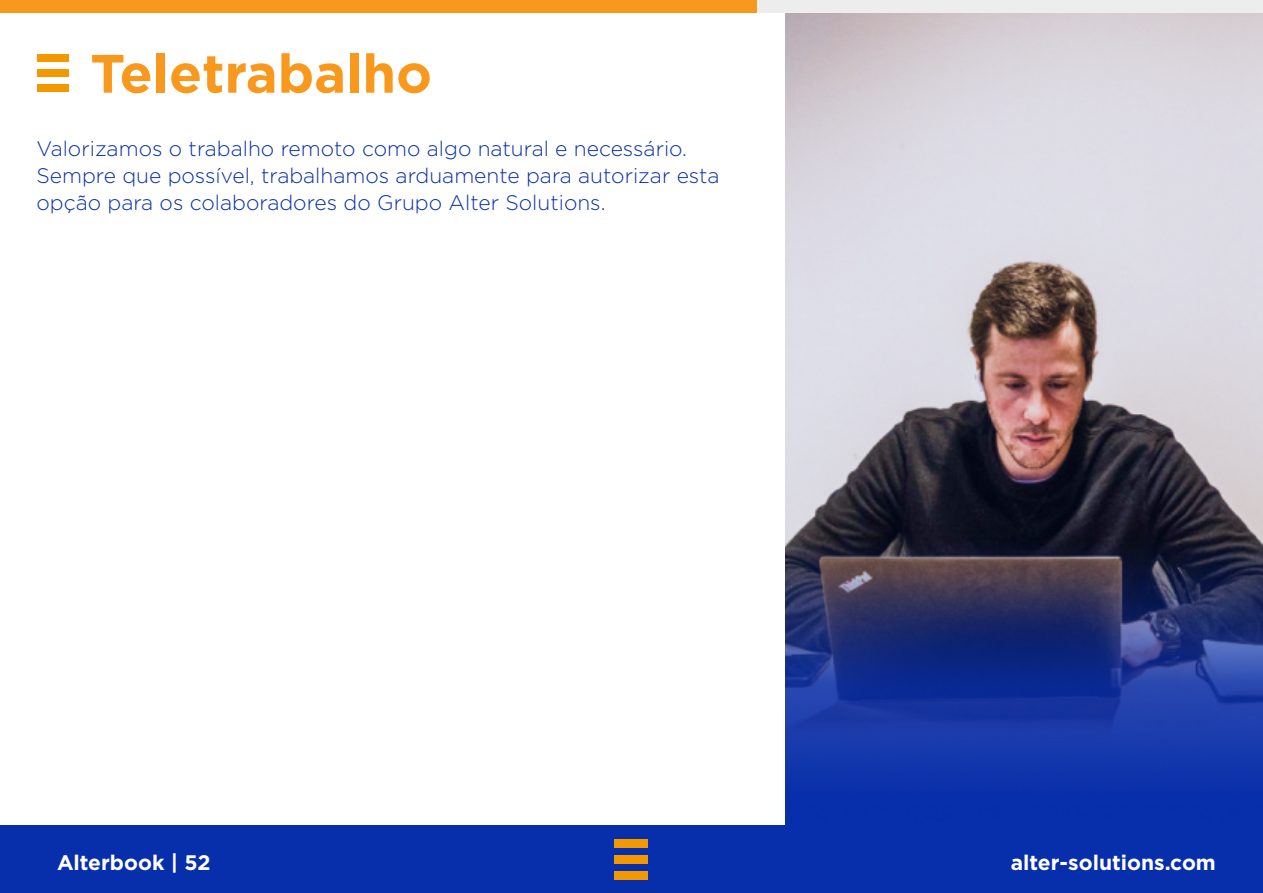
<style>
.page{position:relative;width:1263px;height:893px;background:#fff}
.page>*{position:absolute;margin:0;border:0;box-sizing:border-box;transform-origin:0 0}
.t1{font:700 54px "Gotham";color:#f8991d}
.t2{font:300 21px/27px "Gotham";color:#082fab}
.t3{font:700 21px "Gotham";color:#fff}
</style>
<div class="page">
<div style="left:0;top:825px;width:1263px;height:67px;background:#082fab"></div>
<div style="left:37px;top:54px;width:31px;height:8px;background:#f49800"></div>
<div style="left:37px;top:84px;width:31px;height:8px;background:#f49800"></div>
<div style="left:37px;top:69px;width:31px;height:8px;background:#f49800"></div>
<div style="left:614px;top:839px;width:34px;height:8px;background:#f49800"></div>
<div style="left:614px;top:871px;width:34px;height:8px;background:#f49800"></div>
<div style="left:614px;top:855px;width:34px;height:8px;background:#f49800"></div>
<img style="left:786px;top:12px;width:477px;height:813px">
<div style="left:0;top:0;width:252px;height:12px;background:#f7991c"></div>
<div style="left:252px;top:0;width:253px;height:12px;background:#f7991c"></div>
<div style="left:506px;top:0;width:252px;height:12px;background:#f7991c"></div>
<div style="left:758px;top:0;width:253px;height:12px;background:#ededed"></div>
<div style="left:1011px;top:0;width:252px;height:12px;background:#ededed"></div>
<h1 class="t1" style="left:90px;top:42px;width:343px">Teletrabalho</h1>
<p class="t2" style="left:36px;top:135px;width:685px">Valorizamos o trabalho remoto como algo natural e necessário.<br>Sempre que possível, trabalhamos arduamente para autorizar esta opção para os colaboradores do Grupo Alter Solutions.</p>
<p class="t3" style="left:57px;top:850px;width:155px">Alterbook | 52</p>
<p class="t3" style="left:1011px;top:850px;width:207px">alter-solutions.com</p>
</div>
